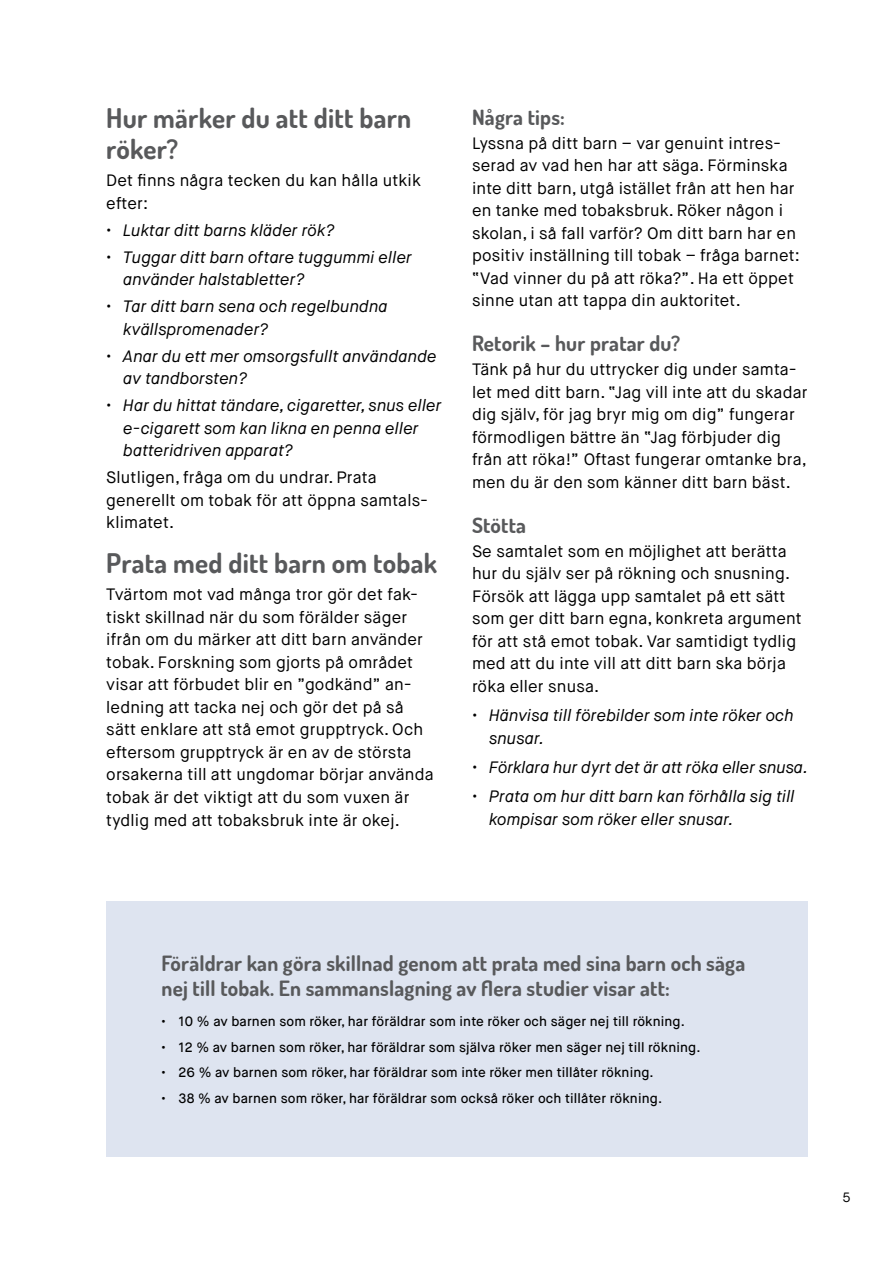
<style>
.page{position:relative;width:893px;height:1263px;background:#fff}
.page>*{position:absolute;margin:0;border:0;box-sizing:border-box;transform-origin:0 0}
.t1{font:700 27px/31.5px "Dosis";letter-spacing:.01em;color:#58595b}
.t2{font:700 21px/25.2px "Dosis";letter-spacing:.01em;color:#58595b}
.t3{font:16.5px/22.5px "Maison Neue";letter-spacing:.01em;color:#000}
.t4{font:italic 16.5px/22.5px "Maison Neue";letter-spacing:.01em;color:#000}
.t5{font:500 13.5px "Maison Neue";letter-spacing:.01em;color:#000}
.t6{font:13.5px "Maison Neue";color:#000}
</style>
<div class="page">
<div style="left:106px;top:901px;width:702px;height:256px;background:#dee4f0"></div>
<h1 class="t1" style="left:106px;top:101px;width:307px">Hur märker du att ditt barn röker?</h1>
<p class="t3" style="left:106px;top:170px;width:316px">Det finns några tecken du kan hålla utkik efter:</p>
<p class="t4" style="left:106px;top:219px;width:230px">• Luktar ditt barns kläder rök?</p>
<p class="t4" style="left:123px;top:246px;width:290px;text-indent:-17px">• Tuggar ditt barn oftare tuggummi eller använder halstabletter?</p>
<p class="t4" style="left:123px;top:296px;width:266px;text-indent:-17px">• Tar ditt barn sena och regelbundna kvällspromenader?</p>
<p class="t4" style="left:123px;top:345px;width:315px;text-indent:-17px">• Anar du ett mer omsorgsfullt användande av tandborsten?</p>
<p class="t4" style="left:123px;top:395px;width:320px;text-indent:-17px">• Har du hittat tändare, cigaretter, snus eller e-cigarett som kan likna en penna eller batteridriven apparat?</p>
<p class="t3" style="left:106px;top:467px;width:323px">Slutligen, fråga om du undrar. Prata generellt om tobak för att öppna samtals&shy;klimatet.</p>
<h1 class="t1" style="left:106px;top:547px;width:332px">Prata med ditt barn om tobak</h1>
<p class="t3" style="left:106px;top:584px;width:329px">Tvärtom mot vad många tror gör det fak&shy;tiskt skillnad när du som förälder säger ifrån om du märker att ditt barn använder tobak. Forskning som gjorts på området visar att förbudet blir en ”godkänd” an&shy;ledning att tacka nej och gör det på så sätt enklare att stå emot grupptryck. Och eftersom grupptryck är en av de största orsakerna till att ungdomar börjar använda tobak är det viktigt att du som vuxen är tydlig med att tobaksbruk inte är okej.</p>
<p class="t2" style="left:472px;top:104px;width:94px">Några tips:</p>
<p class="t3" style="left:472px;top:132px;width:330px">Lyssna på ditt barn – var genuint intres&shy;serad av vad hen har att säga. Förminska inte ditt barn, utgå istället från att hen har en tanke med tobaksbruk. Röker någon i skolan, i så fall varför? Om ditt barn har en positiv inställning till tobak – fråga barnet: “Vad vinner du på att röka?”. Ha ett öppet sinne utan att tappa din auktoritet.</p>
<p class="t2" style="left:472px;top:330px;width:210px">Retorik – hur pratar du?</p>
<p class="t3" style="left:472px;top:358px;width:337px">Tänk på hur du uttrycker dig under samta&shy;let med ditt barn. “Jag vill inte att du skadar dig själv, för jag bryr mig om dig” fungerar förmodligen bättre än “Jag förbjuder dig från att röka!” Oftast fungerar omtanke bra, men du är den som känner ditt barn bäst.</p>
<p class="t2" style="left:472px;top:512px;width:56px">Stötta</p>
<p class="t3" style="left:472px;top:540px;width:331px">Se samtalet som en möjlighet att berätta hur du själv ser på rökning och snusning.<br>Försök att lägga upp samtalet på ett sätt som ger ditt barn egna, konkreta argument för att stå emot tobak. Var samtidigt tydlig med att du inte vill att ditt barn ska börja röka eller snusa.</p>
<p class="t4" style="left:489px;top:704px;width:306px;text-indent:-17px">• Hänvisa till förebilder som inte röker och snusar.</p>
<p class="t4" style="left:472px;top:756px;width:337px">• Förklara hur dyrt det är att röka eller snusa.</p>
<p class="t4" style="left:489px;top:785px;width:307px;text-indent:-17px">• Prata om hur ditt barn kan förhålla sig till kompisar som röker eller snusar.</p>
<p class="t2" style="left:162px;top:950px;width:585px">Föräldrar kan göra skillnad genom att prata med sina barn och säga nej till tobak. En sammanslagning av flera studier visar att:</p>
<p class="t5" style="left:162px;top:1013px;width:525px">• 10 % av barnen som röker, har föräldrar som inte röker och säger nej till rökning.</p>
<p class="t5" style="left:162px;top:1038px;width:540px">• 12 % av barnen som röker, har föräldrar som själva röker men säger nej till rökning.</p>
<p class="t5" style="left:162px;top:1064px;width:494px">• 26 % av barnen som röker, har föräldrar som inte röker men tillåter rökning.</p>
<p class="t5" style="left:162px;top:1089px;width:502px">• 38 % av barnen som röker, har föräldrar som också röker och tillåter rökning.</p>
<p class="t6" style="left:842px;top:1189px;width:10px">5</p>
</div>
